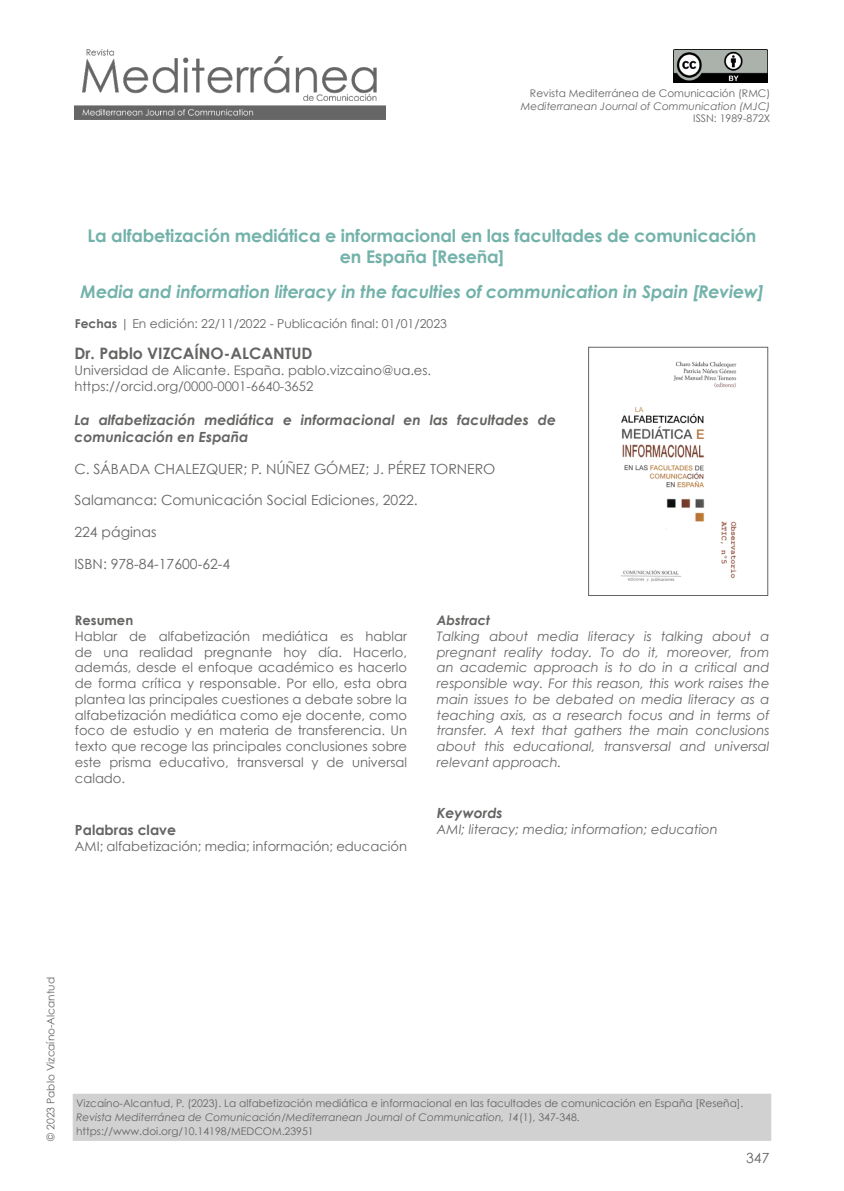
<style>
.page{position:relative;width:844px;height:1191px;background:#fff}
.page>*{position:absolute;margin:0;border:0;box-sizing:border-box;transform-origin:0 0}
.Título_artículo_ESPA{font:700 17.5px/21px "Century Gothic";letter-spacing:-.01em;color:#73b2aa;text-align:center}
.Título_artículo_ESPA-2{font:italic 700 17.5px "Century Gothic";letter-spacing:-.01em;color:#73b2aa}
.Autor_1{font:700 15.75px "Century Gothic";color:#646463}
.Cuerpo_Artículo{font:14px "Century Gothic";color:#646463}
.Cuerpo_Artículo-2{font:italic 700 14px/16.8px "Century Gothic";color:#646463}
.Palabras_Clave_TÍTUL{font:700 14px "Century Gothic";color:#646463}
.Palabras_Clave_TÍTUL-2{font:italic 700 14px "Century Gothic";color:#646463}
.Resumen_CUERPO{font:13.12px/15.8px "Century Gothic";color:#646463}
.Resumen_CUERPO-2{font:italic 13.12px/15.8px "Century Gothic";color:#646463;text-align:justify}
.Resumen_CUERPO-3{font:italic 700 13.12px "Century Gothic";color:#646463}
.Resumen_CUERPO-4{font:700 13.12px "Century Gothic";color:#646463}
.Fechas{font:12.25px "Century Gothic";color:#646463}
.Pie{font:10.5px/14px "Century Gothic";color:#646463}
.t1{font:italic 10.5px "Century Gothic";color:#646463}
.Autores_lateral{font:10.5px "Century Gothic";color:#646463}
.s1{font-weight:700}
.s2{font-style:italic}
</style>
<div class="page">
<img style="left:74px;top:50px;width:312px;height:69px">
<img style="left:673px;top:50px;width:93px;height:32px">
<div style="left:74px;top:1095px;width:695px;height:44px;background:#d1d1d1"></div>
<div style="left:73px;top:1093px;width:698px;height:47px;border:4px solid #d1d1d1"></div>
<img style="left:620px;top:361px;width:117px;height:221px">
<div style="left:588px;top:347px;width:179px;height:248px;border:1px solid #646463"></div>
<p class="Pie" style="left:530px;top:86px;width:242px">Revista Mediterránea de Comunicación (RMC)</p>
<p class="t1" style="left:520px;top:100px;width:251px">Mediterranean Journal of Communication (MJC)</p>
<p class="Pie" style="left:693px;top:111px;width:79px">ISSN: 1989-872X</p>
<p class="Título_artículo_ESPA" style="left:88px;top:224px;width:670px">La alfabetización mediática e informacional en las facultades de comunicación en España [Reseña]</p>
<p class="Título_artículo_ESPA-2" style="left:80px;top:280px;width:684px">Media and information literacy in the faculties of communication in Spain [Review]</p>
<p class="Fechas" style="left:75px;top:316px;width:373px"><span class="s1">Fechas</span> | En edición: 22/11/2022 - Publicación final: 01/01/2023</p>
<p class="Autor_1" style="left:74px;top:343px;width:239px">Dr. Pablo VIZCAÍNO-ALCANTUD</p>
<p class="Resumen_CUERPO" style="left:74px;top:362px;width:358px">Universidad de Alicante. España. pablo.vizcaino@ua.es. https://orcid.org/0000-0001-6640-3652</p>
<p class="Cuerpo_Artículo-2" style="left:74px;top:411px;width:483px">La alfabetización mediática e informacional en las facultades de comunicación en España</p>
<p class="Cuerpo_Artículo" style="left:74px;top:460px;width:422px">C. SÁBADA CHALEZQUER; P. NÚÑEZ GÓMEZ; J. PÉREZ TORNERO</p>
<p class="Cuerpo_Artículo" style="left:74px;top:491px;width:345px">Salamanca: Comunicación Social Ediciones, 2022.</p>
<p class="Cuerpo_Artículo" style="left:74px;top:523px;width:84px">224 páginas</p>
<p class="Cuerpo_Artículo" style="left:74px;top:555px;width:157px">ISBN: 978-84-17600-62-4</p>
<p class="Resumen_CUERPO-4" style="left:75px;top:612px;width:60px">Resumen</p>
<p class="Resumen_CUERPO" style="left:75px;top:628px;width:333px;text-align:justify">Hablar de alfabetización mediática es hablar de una realidad pregnante hoy día. Hacerlo, además, desde el enfoque académico es hacerlo de forma crítica y responsable. Por ello, esta obra plantea las principales cuestiones a debate sobre la alfabetización mediática como eje docente, como foco de estudio y en materia de transferencia. Un texto que recoge las principales conclusiones sobre este prisma educativo, transversal y de universal calado.</p>
<p class="Palabras_Clave_TÍTUL" style="left:75px;top:821px;width:103px">Palabras clave</p>
<p class="Resumen_CUERPO" style="left:75px;top:838px;width:333px">AMI; alfabetización; media; información; educación</p>
<p class="Resumen_CUERPO-3" style="left:437px;top:612px;width:55px">Abstract</p>
<p class="Resumen_CUERPO-2" style="left:437px;top:628px;width:334px">Talking about media literacy is talking about a pregnant reality today. To do it, moreover, from an academic approach is to do in a critical and responsible way. For this reason, this work raises the main issues to be debated on media literacy as a teaching axis, as a research focus and in terms of transfer. A text that gathers the main conclusions about this educational, transversal and universal relevant approach.</p>
<p class="Palabras_Clave_TÍTUL-2" style="left:437px;top:803px;width:67px">Keywords</p>
<p class="Resumen_CUERPO-2" style="left:437px;top:820px;width:282px">AMI; literacy; media; information; education</p>
<p class="Autores_lateral" style="left:44px;top:1140px;width:165px;rotate:-90deg">© 2023 Pablo Vizcaíno-Alcantud</p>
<p class="Pie" style="left:76px;top:1096px;width:668px">Vizcaíno-Alcantud, P. (2023). La alfabetización mediática e informacional en las facultades de comunicación en España [Reseña].<br><span class="s2">Revista Mediterránea de Comunicación/Mediterranean Journal of Communication, 14</span>(1), 347-348. https://www.doi.org/10.14198/MEDCOM.23951</p>
<p class="Cuerpo_Artículo" style="left:746px;top:1149px;width:25px">347</p>
</div>
